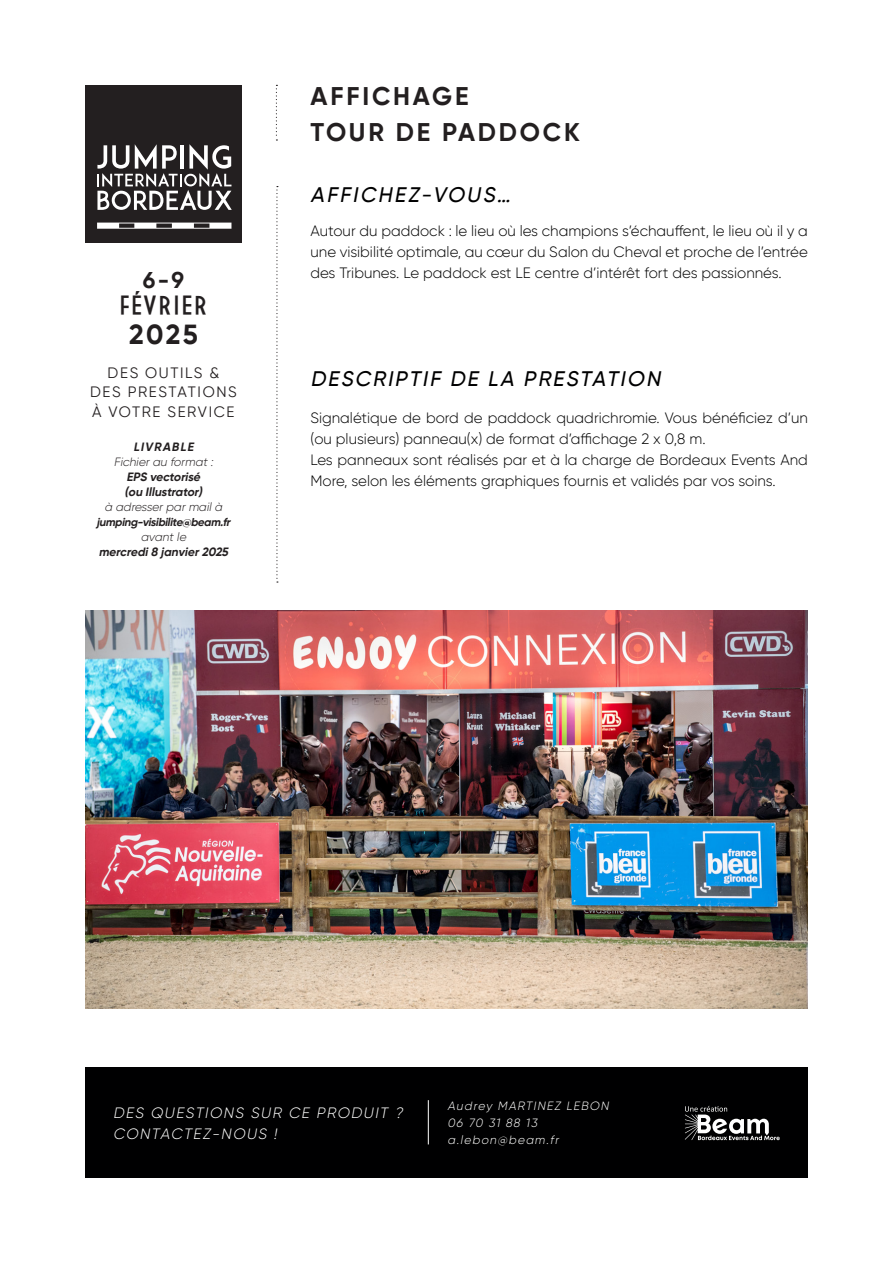
<style>
.page{position:relative;width:893px;height:1263px;background:#fff}
.page>*{position:absolute;margin:0;border:0;box-sizing:border-box;transform-origin:0 0}
.t1{font:700 27.6px "Gilroy";color:#231f20}
.t2{font:500 25.95px "Artographie";letter-spacing:.075em;color:#231f20}
.Intro{font:700 25.5px "Gilroy";letter-spacing:.11em;color:#231f20}
.t3{font:700 22.8px "Gilroy";color:#231f20}
.inter{font:italic 500 21px "Gilroy";color:#000001}
.t4{font:300 15px/21px "Gilroy";color:#000001}
.inter-2{font:italic 300 15px/21px "Gilroy";color:#fff}
.TITRE{font:15px "Gilroy";letter-spacing:.11em;color:#231f20}
.t5{font:italic 700 12px "Gilroy";color:#231f20}
.inter-3{font:italic 300 12px "Gilroy";color:#fff}
.t6{font:italic 300 12px "Gilroy";color:#231f20}
.t7{font:italic 700 11.4px "Gilroy";color:#231f20}
</style>
<div class="page">
<img style="left:85px;top:610px;width:723px;height:399px">
<svg style="left:276px;top:186px;width:2px;height:397px"></svg>
<svg style="left:276px;top:85px;width:1px;height:56px"></svg>
<div style="left:85px;top:85px;width:157px;height:157px;background:#231f20"></div>
<svg style="left:97px;top:223px;width:134px;height:6px"></svg>
<svg style="left:97px;top:144px;width:135px;height:66px"></svg>
<div style="left:85px;top:1067px;width:723px;height:111px;background:#000001"></div>
<hr style="left:428px;top:1100px;width:1px;height:44px;background:#fff">
<svg style="left:685px;top:1106px;width:95px;height:34px"></svg>
<p class="Intro" style="left:311px;top:80px;width:159px">AFFICHAGE</p>
<p class="Intro" style="left:311px;top:116px;width:271px">TOUR DE PADDOCK</p>
<p class="t3" style="left:143px;top:265px;width:43px">6-9</p>
<p class="t2" style="left:119px;top:291px;width:89px">FÉVRIER</p>
<p class="t1" style="left:129px;top:317px;width:70px">2025</p>
<p class="TITRE" style="left:108px;top:363px;width:113px">DES OUTILS &amp;</p>
<p class="TITRE" style="left:90px;top:383px;width:148px">DES PRESTATIONS</p>
<p class="TITRE" style="left:92px;top:402px;width:144px">À VOTRE SERVICE</p>
<p class="t5" style="left:133px;top:439px;width:64px">LIVRABLE</p>
<p class="t6" style="left:114px;top:454px;width:103px">Fichierau format:</p>
<p class="t5" style="left:127px;top:469px;width:78px">EPS vectorisé</p>
<p class="t5" style="left:125px;top:484px;width:82px">(ou Illustrator)</p>
<p class="t6" style="left:105px;top:499px;width:122px">à adresserparmailà</p>
<p class="t7" style="left:97px;top:515px;width:138px">jumping-visibilite@beam.fr</p>
<p class="t6" style="left:141px;top:529px;width:49px">avantle</p>
<p class="t5" style="left:99px;top:544px;width:134px">mercredi8 janvier2025</p>
<p class="inter" style="left:310px;top:182px;width:206px">AFFICHEZ-VOUS…</p>
<p class="t4" style="left:310px;top:220px;width:499px;text-align:justify">Autour du paddock : le lieu où les champions s’échauffent, le lieu où il y a une visibilité optimale, au cœur du Salon du Cheval et proche de l’entrée des Tribunes. Le paddock est LE centre d’intérêt fort des passionnés.</p>
<p class="inter" style="left:310px;top:366px;width:356px">DESCRIPTIF DE LA PRESTATION</p>
<p class="t4" style="left:310px;top:407px;width:499px">Signalétique de bord de paddock quadrichromie. Vous bénéficiez d’un (ou plusieurs) panneau(x) de format d’affichage 2 x 0,8 m.</p>
<p class="t4" style="left:310px;top:449px;width:499px">Les panneaux sont réalisés par et à la charge de Bordeaux Events And<br>More, selon les éléments graphiques fournis et validés par vos soins.</p>
<p class="inter-2" style="left:113px;top:1102px;width:294px">DES QUESTIONS SUR CE PRODUIT ?<br>CONTACTEZ-NOUS !</p>
<p class="inter-3" style="left:448px;top:1098px;width:165px">Audrey MARTINEZ LEBON</p>
<p class="inter-3" style="left:448px;top:1115px;width:94px">06 70 31 88 13</p>
<p class="inter-3" style="left:448px;top:1132px;width:115px">a.lebon@beam.fr</p>
</div>
